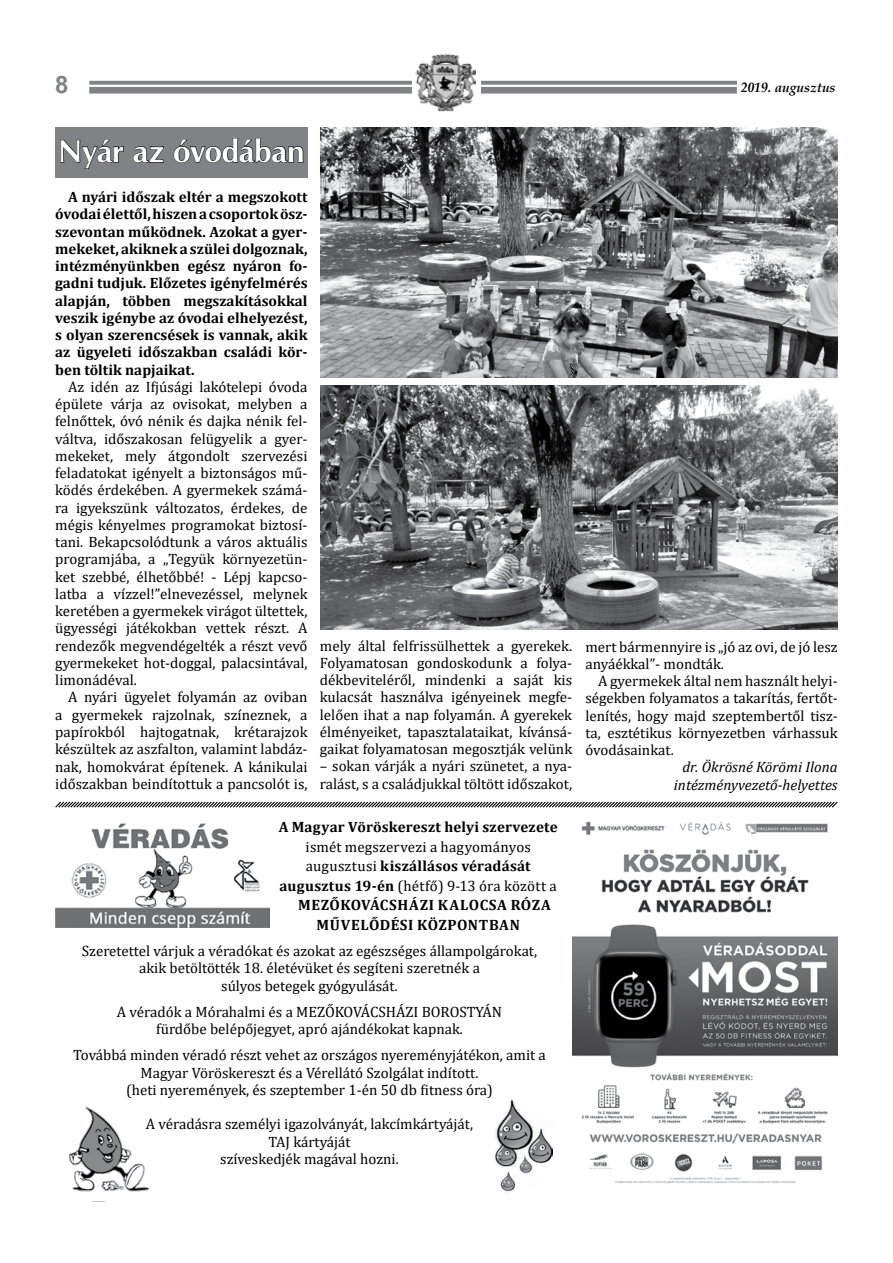
<style>
.page{position:relative;width:893px;height:1263px;background:#fff}
.page>*{position:absolute;margin:0;border:0;box-sizing:border-box;transform-origin:0 0}
.t1{font:700 31.5px "CG Omega";letter-spacing:-.01em;color:#fff}
.t2{font:700 24px "Arial";color:#808285}
.t3{font:15px/17.2px "Cambria";color:#000;text-align:justify}
.t4{font:700 15px/17.2px "Cambria";letter-spacing:.01em;color:#000;text-align:justify}
.t5{font:italic 15px/17.2px "Cambria";color:#000;text-align:center}
.t6{font:700 15px "Cambria";letter-spacing:.035em;color:#000}
.t7{font:italic 700 13.5px "Book Antiqua";color:#000}
.s1{font-weight:400}
.s2{font-weight:700}
</style>
<div class="page">
<svg style="left:89px;top:81px;width:648px;height:13px;background:#898b8d"></svg>
<hr style="left:51px;top:85px;width:791px;height:2px;background:#fff">
<div style="left:412px;top:59px;width:68px;height:52px;background:#fff"></div>
<img style="left:418px;top:56px;width:57px;height:54px">
<div style="left:415px;top:53px;width:63px;height:60px;border:2px solid #fff"></div>
<div style="left:55px;top:128px;width:253px;height:50px;background:#808285"></div>
<svg style="left:55px;top:801px;width:783px;height:7px"></svg>
<img style="left:320px;top:128px;width:518px;height:249px">
<img style="left:320px;top:386px;width:518px;height:244px">
<svg style="left:60px;top:127px;width:64px;height:42px"></svg>
<svg style="left:133px;top:146px;width:31px;height:17px"></svg>
<svg style="left:173px;top:80px;width:131px;height:83px"></svg>
<img style="left:573px;top:821px;width:265px;height:363px">
<img style="left:494px;top:1099px;width:59px;height:93px">
<img style="left:69px;top:1107px;width:81px;height:95px">
<img style="left:55px;top:823px;width:214px;height:104px">
<h2 class="t2" style="left:55px;top:68px;width:15px">8</h2>
<p class="t7" style="left:741px;top:78px;width:96px">2019. augusztus</p>
<h1 class="t1" style="left:58px;top:131px;width:248px">Nyár az óvodában</h1>
<p class="t4" style="left:55px;top:188px;width:254px;text-indent:13px">A nyári időszak eltér a megszokott óvodai élettől, hiszen a csoportok ös - szevontan működnek. Azokat a gyer&shy;mekeket, akiknek a szülei dolgoznak, intézményünkben egész nyáron fo&shy;gadni tudjuk. Előzetes igényfelmérés alapján, többen megszakításokkal veszik igénybe az óvodai elhelyezést, s olyan szerencsések is vannak, akik az ügyeleti időszakban családi kör&shy;ben töltik napjaikat.</p>
<p class="t3" style="left:55px;top:378px;width:254px;text-indent:13px">Az idén az Ifjúsági lakótelepi óvoda épülete várja az ovisokat, melyben a felnőttek, óvó nénik és dajka nénik fel&shy;váltva, időszakosan felügyelik a gyer&shy;mekeket, mely átgondolt szervezési feladatokat igényelt a biztonságos mű&shy;ködés érdekében. A gyermekek számá&shy;ra igyekszünk változatos, érdekes, de mégis kényelmes programokat biztosí&shy;tani. Bekapcsolódtunk a város aktuális programjába, a „Tegyük környezetün&shy;ket szebbé, élhetőbbé! - Lépj kapcso&shy;latba a vízzel!”elnevezéssel, melynek keretében a gyermekek virágot ültettek, ügyességi játékokban vettek részt. A rendezők megvendégelték a részt vevő gyermekeket hot-doggal, palacsintával, limonádéval.</p>
<p class="t3" style="left:55px;top:689px;width:254px;text-indent:13px">A nyári ügyelet folyamán az oviban a gyermekek rajzolnak, színeznek, a papírokból hajtogatnak, krétarajzok készültek az aszfalton, valamint labdáz&shy;nak, homokvárat építenek. A kánikulai időszakban beindítottuk a pancsolót is,</p>
<p class="t3" style="left:320px;top:637px;width:254px">mely által felfrissülhettek a gyerekek.<br>Folyamatosan gondoskodunk a folya&shy;dékbeviteléről, mindenki a saját kis kulacsát használva igényeinek megfe&shy;lelően ihat a nap folyamán. A gyerekek élményeiket, tapasztalataikat, kívánsá&shy;gaikat folyamatosan megosztják velünk</p>
<p class="t3" style="left:320px;top:757px;width:254px">– sokan várják a nyári szünetet, a nya&shy;ralást, s a családjukkal töltött időszakot,</p>
<p class="t4" style="left:279px;top:818px;width:281px">A Magyar Vöröskereszt helyi szervezete</p>
<p class="t3" style="left:306px;top:838px;width:227px">ismét megszervezi a hagyományos</p>
<p class="t4" style="left:306px;top:857px;width:226px"><span class="s1">augusztusi</span> kiszállásos véradását</p>
<p class="t3" style="left:280px;top:877px;width:279px"><span class="s2">augusztus 19-én</span> (hétfő) 9-13 óra között a</p>
<p class="t6" style="left:298px;top:895px;width:254px">MEZŐKOVÁCSHÁZI KALOCSA RÓZA</p>
<p class="t6" style="left:317px;top:914px;width:205px">MŰVELŐDÉSI KÖZPONTBAN</p>
<p class="t3" style="left:82px;top:942px;width:457px;text-align:center">Szeretettel várjuk a véradókat és azokat az egészséges állampolgárokat, akik betöltötték 18. életévüket és segíteni szeretnék a<br>súlyos betegek gyógyulását.</p>
<p class="t3" style="left:117px;top:1003px;width:387px;text-align:center">A véradók a Mórahalmi és a MEZŐKOVÁCSHÁZI BOROSTYÁN fürdőbe belépőjegyet, apró ajándékokat kapnak.</p>
<p class="t3" style="left:73px;top:1046px;width:474px;text-align:center">Továbbá minden véradó részt vehet az országos nyereményjátékon, amit a<br>Magyar Vöröskereszt és a Vérellátó Szolgálat indított.<br>(heti nyeremények, és szeptember 1-én 50 db fitness óra)</p>
<p class="t3" style="left:146px;top:1115px;width:329px;text-align:center">A véradásra személyi igazolványát, lakcímkártyáját,<br>TAJ kártyáját<br>szíveskedjék magával hozni.</p>
<p class="t3" style="left:585px;top:638px;width:254px">mert bármennyire is „jó az ovi, de jó lesz anyáékkal”- mondták.</p>
<p class="t3" style="left:585px;top:672px;width:254px;text-indent:13px">A gyermekek által nem használt helyi&shy;ségekben folyamatos a takarítás, fertőt&shy;lenítés, hogy majd szeptembertől tisz&shy;ta, esztétikus környezetben várhassuk óvodásainkat.</p>
<p class="t5" style="left:674px;top:758px;width:165px">dr. Ökrösné Körömi Ilona intézményvezető-helyettes</p>
</div>
